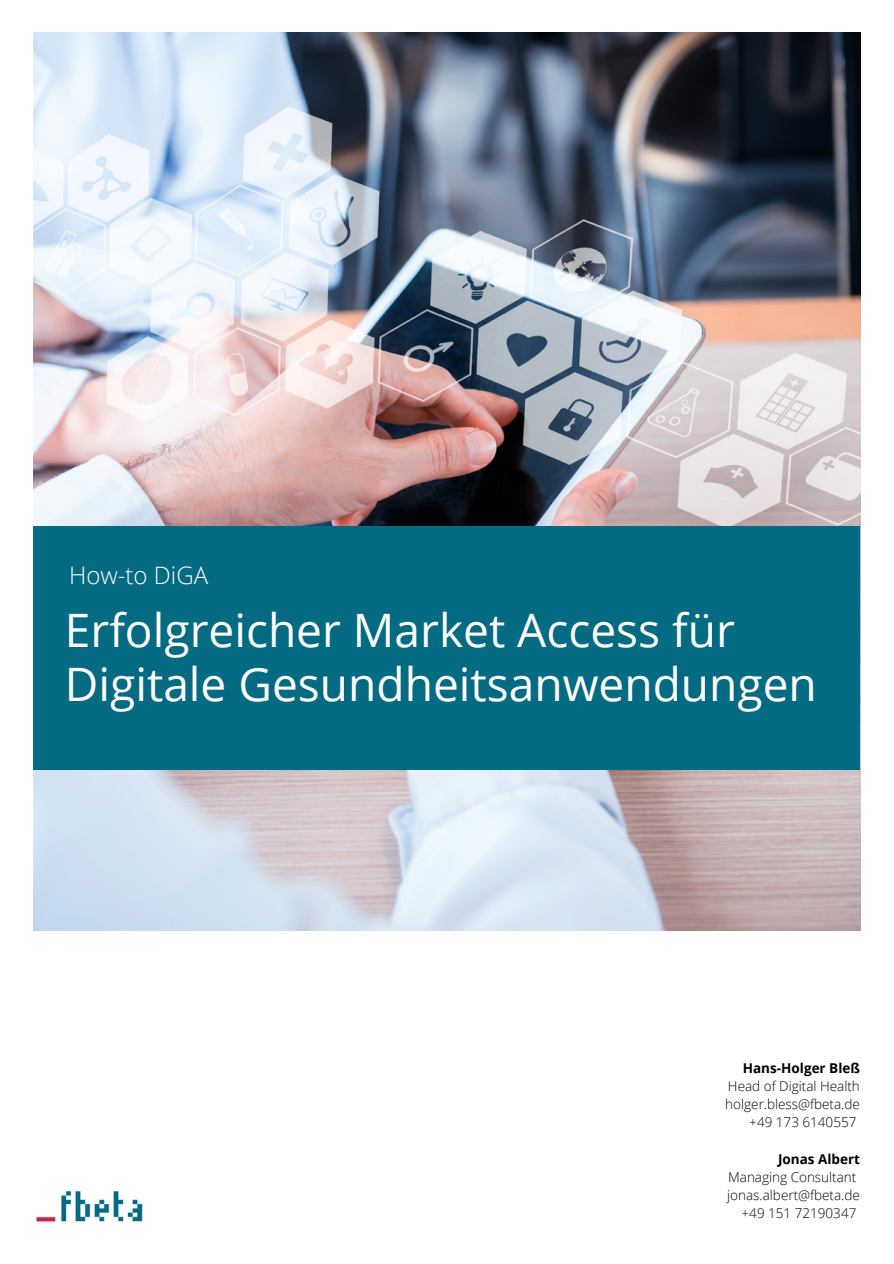
<style>
.page{position:relative;width:894px;height:1264px;background:#fff}
.page>*{position:absolute;margin:0;border:0;box-sizing:border-box;transform-origin:0 0}
.t1{font:46.05px/54px "Open Sans";color:#fff}
.t2{font:300 24px "Open Sans";color:#fff}
.t3{font:300 13.5px "Open Sans";color:#000}
.t4{font:700 13.5px "Open Sans";color:#000}
</style>
<div class="page">
<img style="left:34px;top:32px;width:825px;height:898px">
<img style="left:36px;top:1190px;width:107px;height:32px">
<div style="left:34px;top:526px;width:825px;height:243px;background:#056b82"></div>
<p class="t2" style="left:69px;top:558px;width:140px">How-to DiGA</p>
<h1 class="t1" style="left:65px;top:602px;width:753px">Erfolgreicher Market Access für<br>Digitale Gesundheitsanwendungen</h1>
<p class="t4" style="left:742px;top:1058px;width:119px">Hans-Holger Bleß</p>
<p class="t3" style="left:727px;top:1076px;width:133px">Head of Digital Health</p>
<p class="t3" style="left:725px;top:1094px;width:136px">holger.bless@fbeta.de</p>
<p class="t3" style="left:749px;top:1112px;width:109px">+49 173 6140557</p>
<p class="t4" style="left:777px;top:1149px;width:83px">Jonas Albert</p>
<p class="t3" style="left:728px;top:1167px;width:130px">Managing Consultant</p>
<p class="t3" style="left:727px;top:1185px;width:134px">jonas.albert@fbeta.de</p>
<p class="t3" style="left:741px;top:1203px;width:116px">+49 151 72190347</p>
</div>
